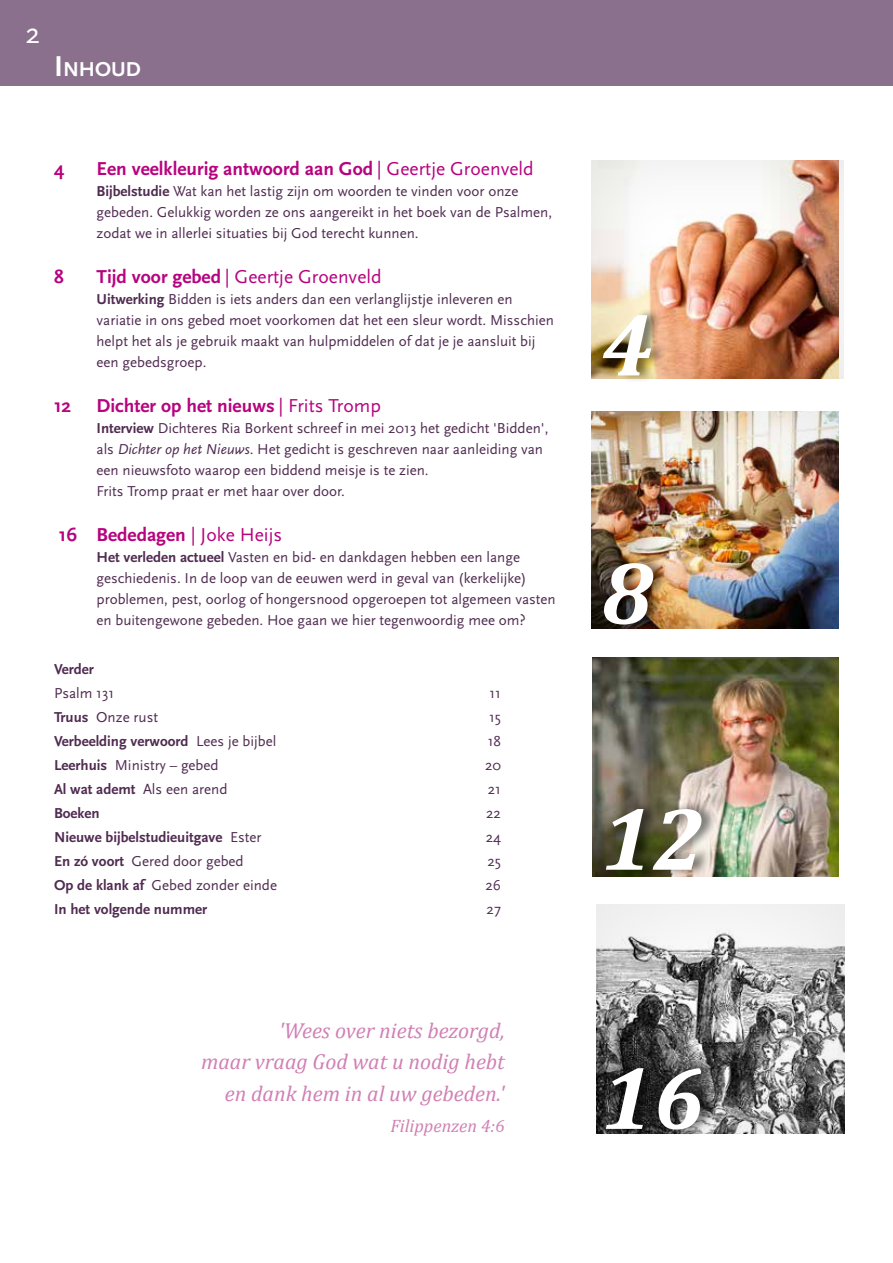
<style>
.page{position:relative;width:893px;height:1263px;background:#fff}
.page>*{position:absolute;margin:0;border:0;box-sizing:border-box;transform-origin:0 0}
.t1{font:italic 700 90px "Cambria";color:#fff}
.t2{font:30px "Scala Sans";color:#fff}
.t3{font:italic 21.75px/31.5px "Cambria";color:#d180b4;text-align:right}
.t4{font:700 21px "Scala Sans";color:#fff}
.t5{font:700 19.5px "Scala Sans";color:#b7037f}
.t6{font:19.5px "Scala Sans";color:#b7037f}
.t7{font:italic 18px "Cambria";color:#d180b4}
.t8{font:15px/21px "Scala Sans";color:#502b51}
.t9{font:700 15px "Scala Sans";color:#502b51}
.s1{font-size:30px}
.s2{font-weight:400}
.s3{font-weight:700}
.s4{font-style:italic}
</style>
<div class="page">
<div style="left:591px;top:657px;width:249px;height:220px;background:#000;opacity:.1"></div>
<div style="left:595px;top:160px;width:249px;height:220px;background:#f3f3f3"></div>
<div style="left:591px;top:411px;width:250px;height:219px;background:#000;opacity:.1"></div>
<div style="left:590px;top:160px;width:249px;height:220px;background:#000;opacity:.1"></div>
<div style="left:595px;top:904px;width:249px;height:231px;background:#000;opacity:.1"></div>
<div style="left:604px;top:307px;width:63px;height:76px;background:#000;opacity:.5"></div>
<div style="left:605px;top:555px;width:65px;height:77px;background:#000;opacity:.5"></div>
<div style="left:607px;top:801px;width:111px;height:76px;background:#000;opacity:.5"></div>
<div style="left:607px;top:1060px;width:110px;height:77px;background:#000;opacity:.5"></div>
<div style="left:0;top:0;width:893px;height:85px;background:#8a708c"></div>
<h2 class="t2" style="left:26px;top:17px;width:16px">2</h2>
<h3 class="t4" style="left:54px;top:58px;width:88px"><span class="s1">I</span>NHOUD</h3>
<h3 class="t5" style="left:54px;top:158px;width:12px">4</h3>
<h3 class="t5" style="left:97px;top:158px;width:439px">Een veelkleurig antwoord aan God <span class="s2">| Geertje Groenveld</span></h3>
<p class="t8" style="left:97px;top:181px;width:457px"><span class="s3">Bijbelstudie</span> Wat kan het lastig zijn om woorden te vinden voor onze gebeden. Gelukkig worden ze ons aangereikt in het boek van de Psalmen, zodat we in allerlei situaties bij God terecht kunnen.</p>
<h3 class="t5" style="left:54px;top:266px;width:11px">8</h3>
<h3 class="t6" style="left:97px;top:266px;width:287px"><span class="s3">Tijd voor gebed</span> | Geertje Groenveld</h3>
<p class="t8" style="left:97px;top:289px;width:459px"><span class="s3">Uitwerking</span> Bidden is iets anders dan een verlanglijstje inleveren en variatie in ons gebed moet voorkomen dat het een sleur wordt. Misschien helpt het als je gebruik maakt van hulpmiddelen of dat je je aansluit bij een gebedsgroep.</p>
<h3 class="t5" style="left:54px;top:395px;width:19px">12</h3>
<h3 class="t5" style="left:97px;top:395px;width:286px">Dichter op het nieuws <span class="s2">| Frits Tromp</span></h3>
<p class="t8" style="left:97px;top:418px;width:453px"><span class="s3">Interview</span> Dichteres Ria Borkent schreef in mei 2013 het gedicht 'Bidden', als <span class="s4">Dichter op het Nieuws</span>. Het gedicht is geschreven naar aanleiding van een nieuwsfoto waarop een biddend meisje is te zien.<br>Frits Tromp praat er met haar over door.</p>
<h3 class="t5" style="left:59px;top:524px;width:225px">16 Bededagen <span class="s2">| Joke Heijs</span></h3>
<p class="t8" style="left:97px;top:547px;width:461px"><span class="s3">Het verleden actueel</span> Vasten en bid- en dankdagen hebben een lange geschiedenis. In de loop van de eeuwen werd in geval van (kerkelijke) problemen, pest, oorlog of hongersnood opgeroepen tot algemeen vasten en buitengewone gebeden. Hoe gaan we hier tegenwoordig mee om?</p>
<p class="t9" style="left:54px;top:660px;width:41px">Verder</p>
<p class="t8" style="left:54px;top:682px;width:62px">Psalm 131</p>
<p class="t8" style="left:489px;top:682px;width:13px">11</p>
<p class="t8" style="left:54px;top:706px;width:106px"><span class="s3">Truus</span> Onze rust</p>
<p class="t8" style="left:489px;top:706px;width:14px">15</p>
<p class="t9" style="left:54px;top:732px;width:224px">Verbeelding verwoord <span class="s2">Lees je bijbel</span></p>
<p class="t8" style="left:488px;top:730px;width:15px">18</p>
<p class="t8" style="left:54px;top:754px;width:166px"><span class="s3">Leerhuis</span> Ministry – gebed</p>
<p class="t8" style="left:485px;top:754px;width:17px">20</p>
<p class="t8" style="left:54px;top:778px;width:175px"><span class="s3">Al wat ademt</span> Als een arend</p>
<p class="t8" style="left:488px;top:778px;width:15px">21</p>
<p class="t9" style="left:54px;top:804px;width:47px">Boeken</p>
<p class="t8" style="left:486px;top:802px;width:16px">22</p>
<p class="t9" style="left:54px;top:828px;width:209px">Nieuwe bijbelstudieuitgave <span class="s2">Ester</span></p>
<p class="t8" style="left:486px;top:826px;width:17px">24</p>
<p class="t8" style="left:54px;top:850px;width:191px"><span class="s3">En zó voort</span> Gered door gebed</p>
<p class="t8" style="left:487px;top:850px;width:15px">25</p>
<p class="t8" style="left:54px;top:874px;width:225px"><span class="s3">Op de klank af</span> Gebed zonder einde</p>
<p class="t8" style="left:485px;top:874px;width:17px">26</p>
<p class="t9" style="left:54px;top:900px;width:155px">In het volgende nummer</p>
<p class="t8" style="left:487px;top:898px;width:16px">27</p>
<h3 class="t3" style="left:201px;top:1014px;width:305px">'Wees over niets bezorgd,<br>maar vraag God wat u nodig hebt en dank hem in al uw gebeden.'</h3>
<p class="t7" style="left:390px;top:1115px;width:116px">Filippenzen 4:6</p>
<h1 class="t1" style="left:601px;top:290px;width:53px">4</h1>
<h1 class="t1" style="left:601px;top:538px;width:53px">8</h1>
<h1 class="t1" style="left:601px;top:784px;width:105px">12</h1>
<h1 class="t1" style="left:601px;top:1043px;width:105px">16</h1>
</div>
